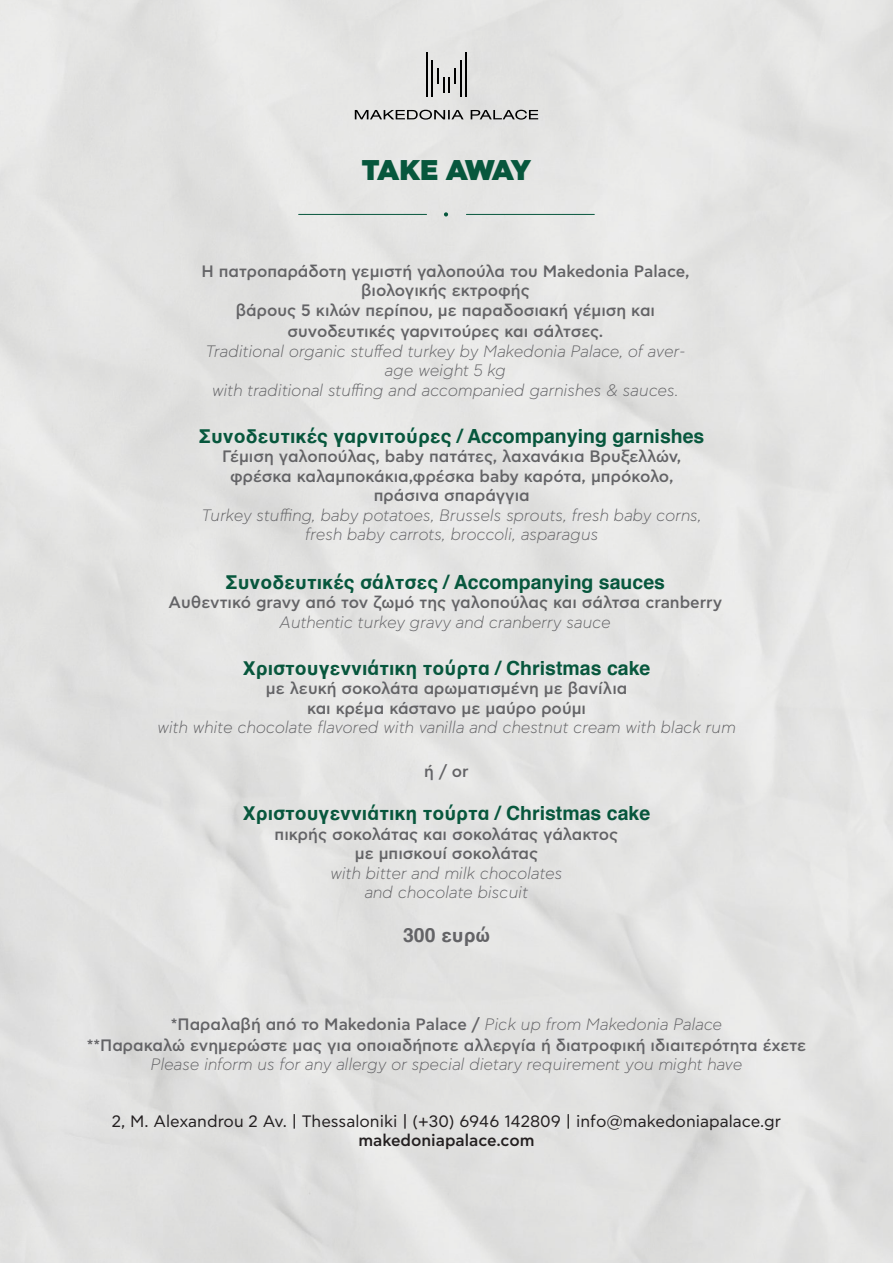
<style>
.page{position:relative;width:893px;height:1263px;background:#e3e3e3}
.page>*{position:absolute;margin:0;border:0;box-sizing:border-box;transform-origin:0 0}
.t1{font:900 28.5px "CF Asty Std";letter-spacing:-.1em;color:#07573d}
.t2{font:700 19.5px "Helvetica";color:#07573d}
.t3{font:700 19.5px "Helvetica";color:#636366}
.t4{font:500 16.5px/19.5px "CF Asty Std";color:#636366;text-align:center}
.t5{font:italic 300 16.5px/19.5px "CF Asty Std";color:#636366;text-align:center}
.t6{font:16.5px "CF Asty Std";color:#231f20}
.t7{font:500 16.5px "CF Asty Std";color:#231f20}
.s1{font-weight:300;font-style:italic}
</style>
<div class="page">
<hr style="left:426px;top:52px;width:2px;height:45px;background:#000">
<hr style="left:432px;top:60px;width:1px;height:37px;background:#000">
<hr style="left:465px;top:52px;width:2px;height:45px;background:#000">
<hr style="left:460px;top:60px;width:1px;height:37px;background:#000">
<svg style="left:437px;top:69px;width:19px;height:23px"></svg>
<svg style="left:355px;top:110px;width:183px;height:10px"></svg>
<hr style="left:466px;top:214px;width:128px;height:1px;background:#07573d">
<hr style="left:299px;top:214px;width:128px;height:1px;background:#07573d">
<svg style="left:444px;top:212px;width:4px;height:4px"></svg>
<p class="t1" style="left:362px;top:153px;width:171px">TAKE AWAY</p>
<p class="t4" style="left:201px;top:262px;width:490px">Η πατροπαράδοτη γεμιστή γαλοπούλα του Makedonia Palace, βιολογικής εκτροφής</p>
<p class="t4" style="left:236px;top:300px;width:421px;line-height:21.6px">βάρους 5 κιλών περίπου, με παραδοσιακή γέμιση και συνοδευτικές γαρνιτούρες και σάλτσες.</p>
<p class="t5" style="left:206px;top:342px;width:481px">Traditional organic stuffed turkey by Makedonia Palace, of aver&shy;age weight 5 kg</p>
<p class="t5" style="left:212px;top:381px;width:468px">with traditional stuffing and accompanied garnishes &amp; sauces.</p>
<p class="t2" style="left:199px;top:420px;width:507px">Συνοδευτικές γαρνιτούρες / Accompanying garnishes</p>
<p class="t4" style="left:222px;top:447px;width:461px">Γέμιση γαλοπούλας, baby πατάτες, λαχανάκια Βρυξελλών,</p>
<p class="t4" style="left:230px;top:467px;width:445px">φρέσκα καλαμποκάκια,φρέσκα baby καρότα, μπρόκολο, πράσινα σπαράγγια</p>
<p class="t5" style="left:202px;top:505px;width:501px">Turkey stuffing, baby potatoes, Brussels sprouts, fresh baby corns,</p>
<p class="t5" style="left:305px;top:525px;width:295px">fresh baby carrots, broccoli, asparagus</p>
<p class="t2" style="left:226px;top:566px;width:441px">Συνοδευτικές σάλτσες / Accompanying sauces</p>
<p class="t4" style="left:169px;top:593px;width:555px">Αυθεντικό gravy από τον ζωμό της γαλοπούλας και σάλτσα cranberry</p>
<p class="t5" style="left:280px;top:612px;width:332px">Authentic turkey gravy and cranberry sauce</p>
<p class="t2" style="left:243px;top:652px;width:409px">Χριστουγεννιάτικη τούρτα / Christmas cake</p>
<p class="t4" style="left:266px;top:679px;width:363px">με λευκή σοκολάτα αρωματισμένη με βανίλια</p>
<p class="t4" style="left:307px;top:699px;width:280px">και κρέμα κάστανο με μαύρο ρούμι</p>
<p class="t5" style="left:157px;top:718px;width:580px">with white chocolate flavored with vanilla and chestnut cream with black rum</p>
<p class="t4" style="left:424px;top:762px;width:46px">ή / or</p>
<p class="t2" style="left:243px;top:798px;width:409px">Χριστουγεννιάτικη τούρτα / Christmas cake</p>
<p class="t4" style="left:275px;top:825px;width:345px">πικρής σοκολάτας και σοκολάτας γάλακτος</p>
<p class="t4" style="left:355px;top:845px;width:185px">με μπισκουί σοκολάτας</p>
<p class="t5" style="left:330px;top:864px;width:234px">with bitter and milk chocolates</p>
<p class="t5" style="left:365px;top:883px;width:165px">and chocolate biscuit</p>
<p class="t3" style="left:403px;top:919px;width:88px">300 ευρώ</p>
<p class="t4" style="left:171px;top:1015px;width:553px">*Παραλαβή από το Makedonia Palace / <span class="s1">Pick up from Makedonia Palace</span></p>
<p class="t4" style="left:87px;top:1036px;width:721px">**Παρακαλώ ενημερώστε μας για οποιαδήποτε αλλεργία ή διατροφική ιδιαιτερότητα έχετε</p>
<p class="t5" style="left:151px;top:1055px;width:593px">Please inform us for any allergy or special dietary requirement you might have</p>
<p class="t6" style="left:112px;top:1111px;width:671px">2, M. Alexandrou 2 Av. | Thessaloniki | (+30) 6946 142809 | info@makedoniapalace.gr</p>
<p class="t7" style="left:358px;top:1131px;width:178px">makedoniapalace.com</p>
</div>
